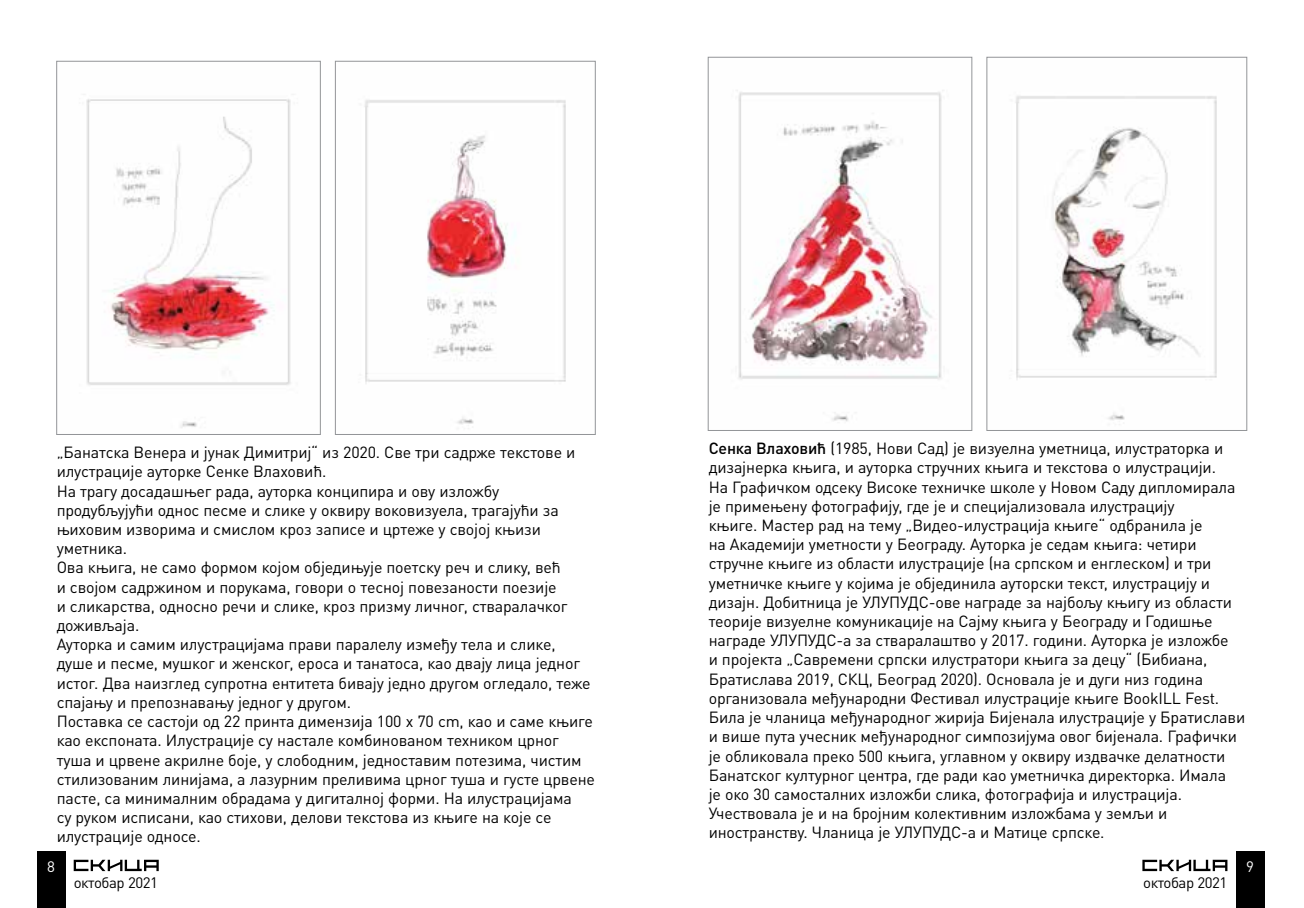
<style>
.page{position:relative;width:1304px;height:908px;background:#fff}
.page>*{position:absolute;margin:0;border:0;box-sizing:border-box;transform-origin:0 0}
.t1{font:16px/19.2px "DIN Pro";letter-spacing:-.01em;color:#000}
.t2{font:15px "DIN Pro";letter-spacing:-.03em;color:#000}
.t3{font:15px "DIN Pro";color:#fff}
.s1{font-weight:500}
</style>
<div class="page">
<div style="left:1236px;top:850px;width:28px;height:57px;background:#000"></div>
<svg style="left:1142px;top:859px;width:85px;height:11px"></svg>
<div style="left:37px;top:850px;width:28px;height:57px;background:#000"></div>
<svg style="left:74px;top:859px;width:85px;height:11px"></svg>
<img style="left:364px;top:100px;width:202px;height:324px">
<div style="left:335px;top:61px;width:261px;height:374px;border:1px solid #939598"></div>
<img style="left:86px;top:99px;width:205px;height:329px">
<div style="left:56px;top:61px;width:265px;height:374px;border:1px solid #939598"></div>
<img style="left:1015px;top:96px;width:202px;height:324px">
<div style="left:986px;top:57px;width:261px;height:374px;border:1px solid #939598"></div>
<img style="left:737px;top:90px;width:206px;height:332px">
<div style="left:708px;top:57px;width:264px;height:374px;border:1px solid #939598"></div>
<p class="t1" style="left:57px;top:441px;width:540px">„Банатска Венера и јунак Димитриј“ из 2020. Све три садрже текстове и илустрације ауторке Сенкe Влаховић.<br>На трагу досадашњег рада, ауторка конципира и ову изложбу продубљујући однос песме и слике у оквиру воковизуела, трагајући за њиховим изворима и смислом кроз записе и цртеже у својој књизи уметника.<br>Ова књига, не само формом којом обједињује поетску реч и слику, већ<br>и својом садржином и порукама, говори о тесној повезаности поезије<br>и сликарства, односно речи и слике, кроз призму личног, стваралачког доживљаја.<br>Ауторка и самим илустрацијама прави паралелу између тела и слике, душе и песме, мушког и женског, ероса и танатоса, као двају лица једног истог. Два наизглед супротна ентитета бивају једно другом огледало, теже спајању и препознавању једног у другом.<br>Поставка се састоји од 22 принта димензија 100 х 70 cm, као и саме књиге као експоната. Илустрације су настале комбинованом техником црног туша и црвене акрилне боје, у слободним, једноставим потезима, чистим стилизованим линијама, а лазурним преливима црног туша и густе црвене пасте, са минималним обрадама у дигиталној форми. На илустрацијама<br>су руком исписани, као стихови, делови текстова из књиге на којe се илустрације односе.</p>
<p class="t1" style="left:709px;top:437px;width:538px"><span class="s1">Сенка Влаховић</span> (1985, Нови Сад) је визуелна уметница, илустраторка и дизајнерка књига, и ауторка стручних књига и текстова о илустрацији.<br>На Графичком одсеку Високе техничке школе у Новом Саду дипломирала је примењену фотографију, где је и специјализовала илустрацију<br>књиге. Мастер рад на тему „Видео-илустрација књиге“ одбранила је<br>на Академији уметности у Београду. Ауторка је седам књига: четири стручне књиге из области илустрације (на српском и енглеском) и три уметничке књиге у којима је објединила ауторски текст, илустрацију и дизајн. Добитница је УЛУПУДС-ове награде за најбољу књигу из области теорије визуелне комуникације на Сајму књига у Београду и Годишње награде УЛУПУДС-а за стваралаштво у 2017. години. Ауторка је изложбе<br>и пројекта „Савремени српски илустратори књига за децу“ (Бибиана, Братислава 2019, СКЦ, Београд 2020). Основала је и дуги низ година организовала међународни Фестивал илустрације књиге BookILL Fest.<br>Била је чланица међународног жирија Бијенала илустрације у Братислави и више пута учесник међународног симпозијума овог бијенала. Графички је обликовала преко 500 књига, углавном у оквиру издвачке делатности Банатског културног центра, где ради као уметничка директорка. Имала<br>је око 30 самосталних изложби слика, фотографија и илустрација.<br>Учествовала је и на бројним колективним изложбама у земљи и иностранству. Чланица је УЛУПУДС-а и Матице српске.</p>
<p class="t3" style="left:47px;top:853px;width:9px">8</p>
<p class="t3" style="left:1246px;top:853px;width:9px">9</p>
<p class="t2" style="left:74px;top:870px;width:86px">октобар 2021</p>
<p class="t2" style="left:1143px;top:870px;width:86px">октобар 2021</p>
</div>
